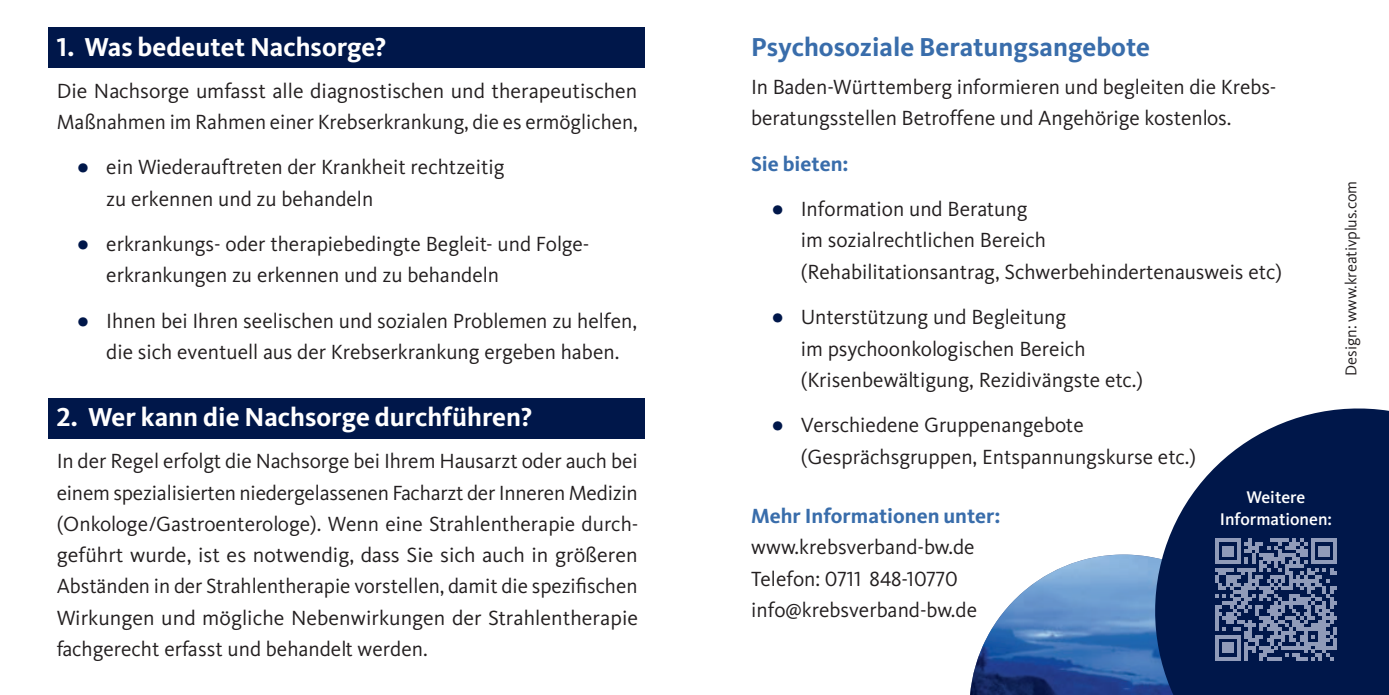
<style>
.page{position:relative;width:1389px;height:695px;background:#fff}
.page>*{position:absolute;margin:0;border:0;box-sizing:border-box;transform-origin:0 0}
.t1{font:700 27px "Kievit";color:#fff}
.t2{font:700 27px "Kievit";color:#396dab}
.t3{font:21.25px/31.2px "Kievit";color:#231f20}
.t4{font:700 21.25px "Kievit";color:#396dab}
.t5{font:21.25px "Kievit Regular SC";color:#231f20}
.t6{font:500 17.5px/22.5px "Kievit";color:#fff;text-align:center}
.t7{font:16.25px "Kievit";color:#231f20}
.s1{font-family:"Kievit Bold SC";font-weight:400}
.s2{font-weight:900;color:#00174a}
.s3{font-family:"Kievit"}
</style>
<div class="page">
<img style="left:970px;top:554px;width:161px;height:140px">
<div style="left:48px;top:28px;width:597px;height:40px;background:#00174a"></div>
<div style="left:48px;top:398px;width:597px;height:41px;background:#00174a"></div>
<svg style="left:1131px;top:408px;width:258px;height:286px;fill:#00174a"></svg>
<svg style="left:1215px;top:538px;width:122px;height:122px;background:#4e5e86"></svg>
<p class="t1" style="left:57px;top:30px;width:331px"><span class="s1">1.</span> Was bedeutet Nachsorge?</p>
<p class="t3" style="left:57px;top:74px;width:583px">Die Nachsorge umfasst alle diagnostischen und therapeutischen<br>Maßnahmen im Rahmen einer Krebserkrankung, die es ermöglichen,</p>
<p class="t3" style="left:106px;top:151px;width:400px;text-indent:-28px"><span class="s2">•</span> ein Wiederauftreten der Krankheit rechtzeitig zu erkennen und zu behandeln</p>
<p class="t3" style="left:106px;top:228px;width:482px;text-indent:-28px"><span class="s2">•</span> erkrankungs- oder therapiebedingte Begleit- und Folge&shy;erkrankungen zu erkennen und zu behandeln</p>
<p class="t3" style="left:78px;top:305px;width:561px;text-align:center"><span class="s2">•</span> Ihnen bei Ihren seelischen und sozialen Problemen zu helfen, die sich eventuell aus der Krebserkrankung ergeben haben.</p>
<p class="t1" style="left:57px;top:401px;width:477px"><span class="s1">2.</span> Wer kann die Nachsorge durchführen?</p>
<p class="t3" style="left:57px;top:445px;width:583px;text-align:justify">In der Regel erfolgt die Nachsorge bei Ihrem Hausarzt oder auch bei einem spezialisierten niedergelassenen Facharzt der Inneren Medizin (Onkologe/Gastroenterologe). Wenn eine Strahlentherapie durch&shy;geführt wurde, ist es notwendig, dass Sie sich auch in größeren Abständen in der Strahlentherapie vorstellen, damit die spezifischen Wirkungen und mögliche Nebenwirkungen der Strahlentherapie fachgerecht erfasst und behandelt werden.</p>
<p class="t2" style="left:751px;top:30px;width:401px">Psychosoziale Beratungsangebote</p>
<p class="t3" style="left:751px;top:71px;width:524px">In Baden-Württemberg informieren und begleiten die Krebs&shy;beratungsstellen Betroffene und Angehörige kostenlos.</p>
<p class="t4" style="left:751px;top:151px;width:99px">Sie bieten:</p>
<p class="t3" style="left:801px;top:193px;width:483px;text-indent:-28px"><span class="s2">•</span> Information und Beratung<br>im sozialrechtlichen Bereich<br>(Rehabilitationsantrag, Schwerbehindertenausweis etc)</p>
<p class="t3" style="left:801px;top:301px;width:344px;text-indent:-28px"><span class="s2">•</span> Unterstützung und Begleitung<br>im psychoonkologischen Bereich (Krisenbewältigung, Rezidivängste etc.)</p>
<p class="t3" style="left:801px;top:409px;width:397px;text-indent:-28px"><span class="s2">•</span> Verschiedene Gruppenangebote (Gesprächsgruppen, Entspannungskurse etc.)</p>
<p class="t4" style="left:751px;top:503px;width:251px">Mehr Informationen unter:</p>
<p class="t3" style="left:751px;top:531px;width:225px">www.krebsverband-bw.de</p>
<p class="t5" style="left:751px;top:565px;width:208px"><span class="s3">Telefon:</span> 0711 848-10770</p>
<p class="t3" style="left:751px;top:594px;width:227px">info@krebsverband-bw.de</p>
<p class="t6" style="left:1220px;top:485px;width:114px">Weitere<br>Informationen:</p>
<p class="t7" style="left:1341px;top:376px;width:196px;rotate:-90deg">Design: www.kreativplus.com</p>
</div>
